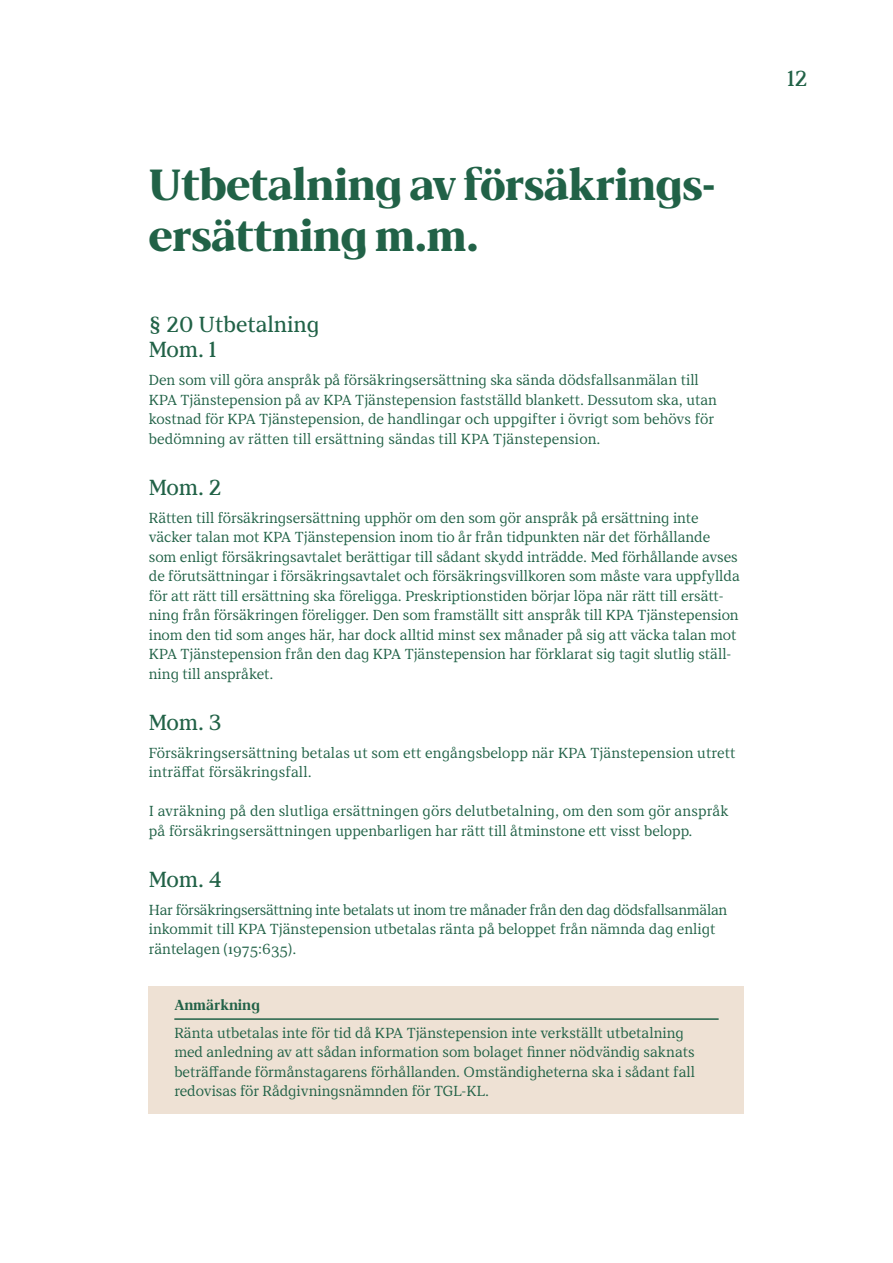
<style>
.page{position:relative;width:893px;height:1263px;background:#fff}
.page>*{position:absolute;margin:0;border:0;box-sizing:border-box;transform-origin:0 0}
.Rubrik_2_30_34__Disp{font:900 45px/51px "KPA Display";color:#216247}
.Rubrik_4_15_17_Regul{font:22.5px/25.5px "KPA";color:#216247}
.Brödtext_10_13{font:15px/19.5px "KPA";color:#216247}
.Tabell-Text_3_indrag{font:15px/19.5px "KPA";color:#216247}
.Brödtext_nytt_stycke{font:15px/19.5px "KPA";letter-spacing:.01em;color:#216247}
.Tabell-Rubrik_1_indr{font:700 15px "KPA";color:#216247}
</style>
<div class="page">
<div style="left:149px;top:986px;width:595px;height:127px;background:#eee1d4"></div>
<hr style="left:174px;top:1018px;width:545px;height:2px;background:#216247">
<p class="Rubrik_2_30_34__Disp" style="left:149px;top:158px;width:568px">Utbetalning av försäkrings&shy;ersättning m.m.</p>
<p class="Rubrik_4_15_17_Regul" style="left:149px;top:311px;width:172px">§ 20 Utbetalning<br>Mom. 1</p>
<p class="Brödtext_10_13" style="left:149px;top:370px;width:570px">Den som vill göra anspråk på försäkringsersättning ska sända dödsfallsanmälan till KPA Tjänstepension på av KPA Tjänstepension fastställd blankett. Dessutom ska, utan kostnad för KPA Tjänstepension, de handlingar och uppgifter i övrigt som behövs för bedömning av rätten till ersättning sändas till KPA Tjänstepension.</p>
<p class="Rubrik_4_15_17_Regul" style="left:149px;top:474px;width:74px">Mom. 2</p>
<p class="Brödtext_10_13" style="left:149px;top:508px;width:592px">Rätten till försäkringsersättning upphör om den som gör anspråk på ersättning inte väcker talan mot KPA Tjänstepension inom tio år från tidpunkten när det förhållande som enligt försäkringsavtalet berättigar till sådant skydd inträdde. Med förhållande avses de förutsättningar i försäkringsavtalet och försäkringsvillkoren som måste vara uppfyllda för att rätt till ersättning ska föreligga. Preskriptionstiden börjar löpa när rätt till ersätt&shy;ning från försäkringen föreligger. Den som framställt sitt anspråk till KPA Tjänstepension inom den tid som anges här, har dock alltid minst sex månader på sig att väcka talan mot KPA Tjänstepension från den dag KPA Tjänstepension har förklarat sig tagit slutlig ställ&shy;ning till anspråket.</p>
<p class="Rubrik_4_15_17_Regul" style="left:149px;top:709px;width:74px">Mom. 3</p>
<p class="Brödtext_10_13" style="left:149px;top:743px;width:588px">Försäkringsersättning betalas ut som ett engångsbelopp när KPA Tjänstepension utrett inträffat försäkringsfall.</p>
<p class="Brödtext_nytt_stycke" style="left:149px;top:801px;width:581px">I avräkning på den slutliga ersättningen görs delutbetalning, om den som gör anspråk på försäkringsersättningen uppenbarligen har rätt till åtminstone ett visst belopp.</p>
<p class="Rubrik_4_15_17_Regul" style="left:149px;top:866px;width:75px">Mom. 4</p>
<p class="Brödtext_10_13" style="left:149px;top:900px;width:580px">Har försäkringsersättning inte betalats ut inom tre månader från den dag dödsfallsanmälan inkommit till KPA Tjänstepension utbetalas ränta på beloppet från nämnda dag enligt räntelagen (1975:635).</p>
<p class="Tabell-Rubrik_1_indr" style="left:174px;top:996px;width:87px">Anmärkning</p>
<p class="Tabell-Text_3_indrag" style="left:174px;top:1023px;width:522px">Ränta utbetalas inte för tid då KPA Tjänstepension inte verkställt utbetalning med anledning av att sådan information som bolaget finner nödvändig saknats beträffande förmånstagarens förhållanden. Omständigheterna ska i sådant fall redovisas för Rådgivningsnämnden för TGL-KL.</p>
<h2 class="Rubrik_4_15_17_Regul" style="left:787px;top:65px;width:22px">12</h2>
</div>
